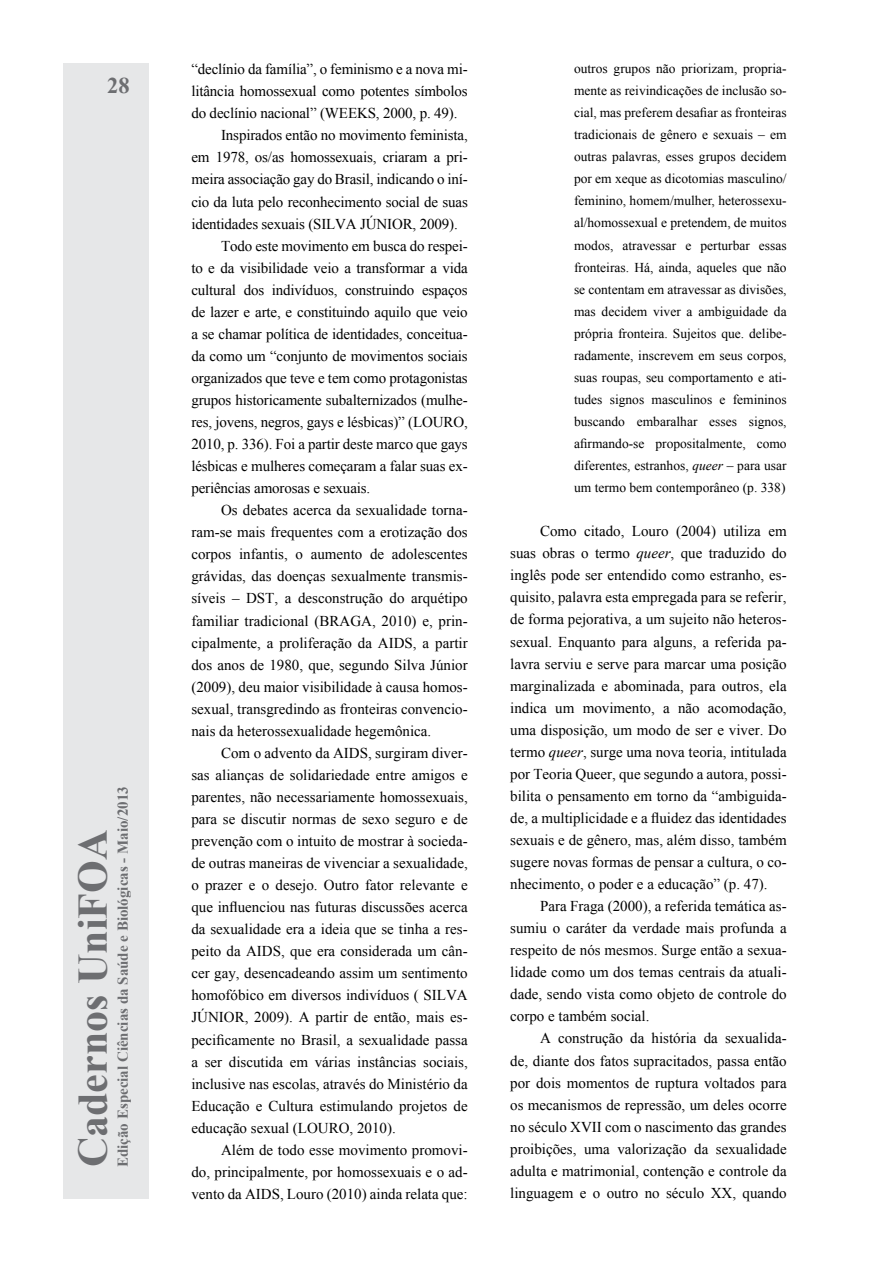
<style>
.page{position:relative;width:893px;height:1263px;background:#fff}
.page>*{position:absolute;margin:0;border:0;box-sizing:border-box;transform-origin:0 0}
.t1{font:700 42px "Times New Roman";color:#6d6e71}
.t2{font:700 22.5px "Times New Roman";color:#6d6e71}
.t3{font:15px/22px "Times New Roman";color:#000;text-align:justify}
.t4{font:700 15px "Times New Roman";color:#6d6e71}
.t5{font:13.5px/22px "Times New Roman";color:#000;text-align:justify}
.s1{font-style:italic}
</style>
<div class="page">
<div style="left:64px;top:64px;width:85px;height:1135px;background:#e6e7e8"></div>
<h2 class="t2" style="left:107px;top:70px;width:24px">28</h2>
<h1 class="t1" style="left:64px;top:1167px;width:339px;rotate:-90deg">Cadernos UniFOA</h1>
<p class="t4" style="left:113px;top:1167px;width:382px;rotate:-90deg">Edição Especial Ciências da Saúde e Biológicas - Maio/2013</p>
<p class="t3" style="left:191px;top:58px;width:278px">“declínio da família”, o feminismo e a nova mi-</p>
<p class="t3" style="left:191px;top:80px;width:278px">litância homossexual como potentes símbolos</p>
<p class="t3" style="left:191px;top:102px;width:268px">do declínio nacional” (WEEKS, 2000, p. 49).</p>
<p class="t3" style="left:221px;top:124px;width:248px">Inspirados então no movimento feminista,</p>
<p class="t3" style="left:191px;top:146px;width:278px">em 1978, os/as homossexuais, criaram a pri-</p>
<p class="t3" style="left:191px;top:168px;width:278px">meira associação gay do Brasil, indicando o iní-</p>
<p class="t3" style="left:191px;top:190px;width:278px">cio da luta pelo reconhecimento social de suas</p>
<p class="t3" style="left:191px;top:212px;width:268px">identidades sexuais (SILVA JÚNIOR, 2009).</p>
<p class="t3" style="left:221px;top:234px;width:248px">Todo este movimento em busca do respei-</p>
<p class="t3" style="left:191px;top:256px;width:278px">to e da visibilidade veio a transformar a vida</p>
<p class="t3" style="left:191px;top:278px;width:278px">cultural dos indivíduos, construindo espaços</p>
<p class="t3" style="left:191px;top:300px;width:278px">de lazer e arte, e constituindo aquilo que veio</p>
<p class="t3" style="left:191px;top:323px;width:278px">a se chamar política de identidades, conceitua-</p>
<p class="t3" style="left:191px;top:345px;width:278px">da como um “conjunto de movimentos sociais</p>
<p class="t3" style="left:191px;top:367px;width:278px">organizados que teve e tem como protagonistas</p>
<p class="t3" style="left:191px;top:389px;width:278px">grupos historicamente subalternizados (mulhe-</p>
<p class="t3" style="left:191px;top:411px;width:278px">res, jovens, negros, gays e lésbicas)” (LOURO,</p>
<p class="t3" style="left:191px;top:433px;width:278px">2010, p. 336). Foi a partir deste marco que gays</p>
<p class="t3" style="left:191px;top:455px;width:278px">lésbicas e mulheres começaram a falar suas ex-</p>
<p class="t3" style="left:191px;top:477px;width:180px">periências amorosas e sexuais.</p>
<p class="t3" style="left:221px;top:499px;width:248px">Os debates acerca da sexualidade torna-</p>
<p class="t3" style="left:191px;top:521px;width:278px">ram-se mais frequentes com a erotização dos</p>
<p class="t3" style="left:191px;top:543px;width:278px">corpos infantis, o aumento de adolescentes</p>
<p class="t3" style="left:191px;top:565px;width:278px">grávidas, das doenças sexualmente transmis-</p>
<p class="t3" style="left:191px;top:587px;width:278px">síveis – DST, a desconstrução do arquétipo</p>
<p class="t3" style="left:191px;top:609px;width:278px">familiar tradicional (BRAGA, 2010) e, prin-</p>
<p class="t3" style="left:191px;top:631px;width:278px">cipalmente, a proliferação da AIDS, a partir</p>
<p class="t3" style="left:191px;top:653px;width:278px">dos anos de 1980, que, segundo Silva Júnior</p>
<p class="t3" style="left:191px;top:675px;width:278px">(2009), deu maior visibilidade à causa homos-</p>
<p class="t3" style="left:191px;top:697px;width:278px">sexual, transgredindo as fronteiras convencio-</p>
<p class="t3" style="left:191px;top:719px;width:241px">nais da heterossexualidade hegemônica.</p>
<p class="t3" style="left:221px;top:741px;width:248px">Com o advento da AIDS, surgiram diver-</p>
<p class="t3" style="left:191px;top:764px;width:278px">sas alianças de solidariedade entre amigos e</p>
<p class="t3" style="left:191px;top:786px;width:278px">parentes, não necessariamente homossexuais,</p>
<p class="t3" style="left:191px;top:808px;width:278px">para se discutir normas de sexo seguro e de</p>
<p class="t3" style="left:191px;top:830px;width:278px">prevenção com o intuito de mostrar à socieda-</p>
<p class="t3" style="left:191px;top:852px;width:278px">de outras maneiras de vivenciar a sexualidade,</p>
<p class="t3" style="left:191px;top:874px;width:278px">o prazer e o desejo. Outro fator relevante e</p>
<p class="t3" style="left:191px;top:896px;width:278px">que influenciou nas futuras discussões acerca</p>
<p class="t3" style="left:191px;top:918px;width:278px">da sexualidade era a ideia que se tinha a res-</p>
<p class="t3" style="left:191px;top:940px;width:278px">peito da AIDS, que era considerada um cân-</p>
<p class="t3" style="left:191px;top:962px;width:278px">cer gay, desencadeando assim um sentimento</p>
<p class="t3" style="left:191px;top:984px;width:278px">homofóbico em diversos indivíduos ( SILVA</p>
<p class="t3" style="left:191px;top:1006px;width:278px">JÚNIOR, 2009). A partir de então, mais es-</p>
<p class="t3" style="left:191px;top:1028px;width:278px">pecificamente no Brasil, a sexualidade passa</p>
<p class="t3" style="left:191px;top:1050px;width:278px">a ser discutida em várias instâncias sociais,</p>
<p class="t3" style="left:191px;top:1072px;width:278px">inclusive nas escolas, através do Ministério da</p>
<p class="t3" style="left:191px;top:1094px;width:278px">Educação e Cultura estimulando projetos de</p>
<p class="t3" style="left:191px;top:1116px;width:206px">educação sexual (LOURO, 2010).</p>
<p class="t3" style="left:221px;top:1138px;width:248px">Além de todo esse movimento promovi-</p>
<p class="t3" style="left:191px;top:1160px;width:278px">do, principalmente, por homossexuais e o ad-</p>
<p class="t3" style="left:191px;top:1182px;width:278px">vento da AIDS, Louro (2010) ainda relata que:</p>
<p class="t5" style="left:574px;top:57px;width:214px">outros grupos não priorizam, propria&shy;mente as reivindicações de inclusão so&shy;cial, mas preferem desafiar as fronteiras tradicionais de gênero e sexuais – em outras palavras, esses grupos decidem por em xeque as dicotomias masculino/ feminino, homem/mulher, heterossexu&shy;al/homossexual e pretendem, de muitos modos, atravessar e perturbar essas fronteiras. Há, ainda, aqueles que não se contentam em atravessar as divisões, mas decidem viver a ambiguidade da própria fronteira. Sujeitos que. delibe&shy;radamente, inscrevem em seus corpos, suas roupas, seu comportamento e ati&shy;tudes signos masculinos e femininos buscando embaralhar esses signos, afirmando-se propositalmente, como diferentes, estranhos, <span class="s1">queer</span> – para usar um termo bem contemporâneo (p. 338)</p>
<p class="t3" style="left:510px;top:520px;width:278px;text-indent:30px">Como citado, Louro (2004) utiliza em suas obras o termo <span class="s1">queer</span>, que traduzido do inglês pode ser entendido como estranho, es&shy;quisito, palavra esta empregada para se referir, de forma pejorativa, a um sujeito não heteros&shy;sexual. Enquanto para alguns, a referida pa&shy;lavra serviu e serve para marcar uma posição marginalizada e abominada, para outros, ela indica um movimento, a não acomodação, uma disposição, um modo de ser e viver. Do termo <span class="s1">queer</span>, surge uma nova teoria, intitulada por Teoria Queer, que segundo a autora, possi&shy;bilita o pensamento em torno da “ambiguida&shy;de, a multiplicidade e a fluidez das identidades sexuais e de gênero, mas, além disso, também sugere novas formas de pensar a cultura, o co&shy;nhecimento, o poder e a educação” (p. 47).</p>
<p class="t3" style="left:510px;top:895px;width:278px;text-indent:30px">Para Fraga (2000), a referida temática as&shy;sumiu o caráter da verdade mais profunda a respeito de nós mesmos. Surge então a sexua&shy;lidade como um dos temas centrais da atuali&shy;dade, sendo vista como objeto de controle do corpo e também social.</p>
<p class="t3" style="left:510px;top:1027px;width:278px;text-indent:30px">A construção da história da sexualida&shy;de, diante dos fatos supracitados, passa então por dois momentos de ruptura voltados para os mecanismos de repressão, um deles ocorre no século XVII com o nascimento das grandes proibições, uma valorização da sexualidade adulta e matrimonial, contenção e controle da linguagem e o outro no século XX, quando</p>
</div>
